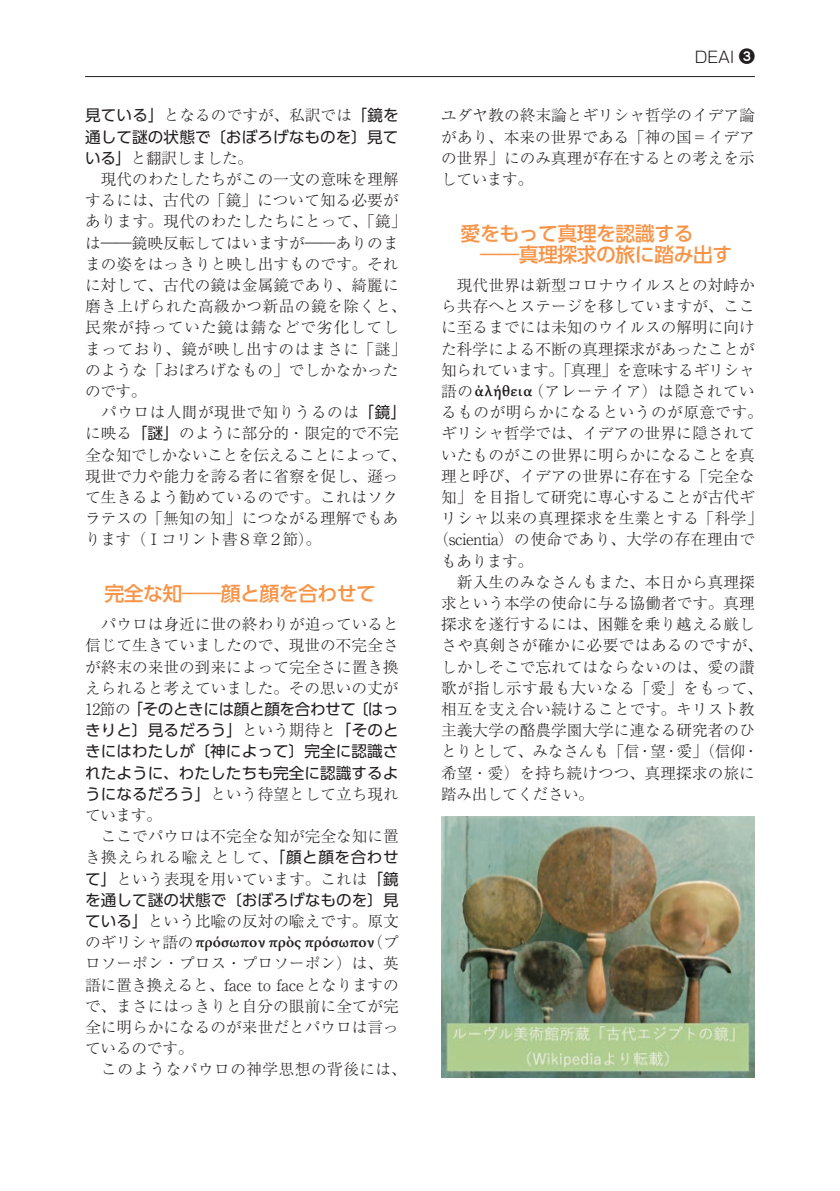
<style>
.page{position:relative;width:840px;height:1191px;background:#fff}
.page>*{position:absolute;margin:0;border:0;box-sizing:border-box;transform-origin:0 0}
.t1{font:500 19.8px/21.2px "UD Shin Go Pro";letter-spacing:-.025em;color:#f79447}
.t2{font:300 15.6px/21.2px "Ryumin Pr 6 N";letter-spacing:.005em;color:#231f20}
.t3{font:15.6px/21.2px "UD Shin Go Pro";letter-spacing:.005em;color:#231f20;text-align:justify}
.t4{font:300 15.6px "Ryumin Pr 6 N";letter-spacing:.035em;color:#231f20}
.t5{font:300 15.6px "Ryumin Pr 6 N";letter-spacing:.04em;color:#231f20}
.t6{font:300 15.6px "Ryumin Pr 6 N";letter-spacing:-.025em;color:#231f20}
.t7{font:700 15.6px "Athelas";letter-spacing:-.005em;color:#231f20}
.t8{font:300 15.6px "Ryumin Pr 6 N";letter-spacing:-.02em;color:#231f20}
.t9{font:300 15.6px "Shin Go Pro";color:#231f20}
.s1{font-family:"UD Shin Go Pro";font-weight:400}
.s2{font-family:"Ryumin Pr 6 N";font-weight:300}
.s3{font-family:"Seurat Pro DB";font-weight:400}
.s4{font-family:"Athelas";font-weight:700}
</style>
<div class="page">
<hr style="left:85px;top:76px;width:669px;height:1px;background:#231f20">
<img style="left:441px;top:816px;width:313px;height:261px">
<p class="t2" style="left:85px;top:104px;width:315px"><span class="s1">見ている」</span>となるのですが、私訳では<span class="s1">「鏡を</span></p>
<p class="t3" style="left:85px;top:126px;width:315px">通して謎の状態で〔おぼろげなものを〕見て</p>
<p class="t2" style="left:85px;top:146px;width:323px"><span class="s1">いる」</span>と翻訳しました。<br>　現代のわたしたちがこの一文の意味を理解するには、古代の「鏡」について知る必要があります。現代のわたしたちにとって、「鏡」は――鏡映反転してはいますが――ありのままの姿をはっきりと映し出すものです。それに対して、古代の鏡は金属鏡であり、綺麗に磨き上げられた高級かつ新品の鏡を除くと、民衆が持っていた鏡は錆などで劣化してしまっており、鏡が映し出すのはまさに「謎」のような「おぼろげなもの」でしかなかったのです。<br>　パウロは人間が現世で知りうるのは<span class="s1">「鏡」</span>に映る<span class="s1">「謎」</span>のように部分的・限定的で不完全な知でしかないことを伝えることによって、現世で力や能力を誇る者に省察を促し、遜って生きるよう勧めているのです。これはソクラテスの「無知の知」につながる理解でもあります（Ⅰコリント書８章２節）。</p>
<p class="t1" style="left:85px;top:582px;width:292px">　完全な知――顔と顔を合わせて</p>
<p class="t2" style="left:85px;top:613px;width:315px;text-align:justify">　パウロは身近に世の終わりが迫っていると信じて生きていましたので、現世の不完全さが終末の来世の到来によって完全さに置き換えられると考えていました。その思いの丈が</p>
<p class="t3" style="left:85px;top:698px;width:315px"><span class="s2">12節の</span>「そのときには顔と顔を合わせて〔はっきりと〕見るだろう」<span class="s2">という期待と</span>「そのときにはわたしが〔神によって〕完全に認識されたように、わたしたちも完全に認識するよ</p>
<p class="t2" style="left:85px;top:782px;width:315px"><span class="s1">うになるだろう」</span>という待望として立ち現れています。<br>　ここでパウロは不完全な知が完全な知に置き換えられる喩えとして、<span class="s1">「顔と顔を合わせて」</span>という表現を用いています。これは<span class="s1">「鏡</span></p>
<p class="t3" style="left:85px;top:888px;width:315px">を通して謎の状態で〔おぼろげなものを〕見</p>
<p class="t2" style="left:85px;top:909px;width:315px"><span class="s1">ている」</span>という比喩の反対の喩えです。原文</p>
<p class="t7" style="left:85px;top:929px;width:315px"><span class="s2">のギリシャ語の</span>πρόσωπον πρὸς πρόσωπον<span class="s2">（プ</span></p>
<p class="t2" style="left:85px;top:952px;width:322px">ロソーポン・プロス・プロソーポン）は、英語に置き換えると、face to faceとなりますので、まさにはっきりと自分の眼前に全てが完全に明らかになるのが来世だとパウロは言っているのです。<br>　このようなパウロの神学思想の背後には、</p>
<p class="t9" style="left:694px;top:44px;width:62px">DEAI <span class="s3">❸</span></p>
<p class="t2" style="left:441px;top:104px;width:315px;text-align:justify">ユダヤ教の終末論とギリシャ哲学のイデア論があり、本来の世界である「神の国＝イデアの世界」にのみ真理が存在するとの考えを示しています。</p>
<p class="t1" style="left:441px;top:222px;width:292px">　愛をもって真理を認識する<br>　　――真理探求の旅に踏み出す</p>
<p class="t2" style="left:441px;top:274px;width:315px">　現代世界は新型コロナウイルスとの対峙か</p>
<p class="t2" style="left:441px;top:295px;width:315px">ら共存へとステージを移していますが、ここ</p>
<p class="t2" style="left:441px;top:316px;width:315px">に至るまでには未知のウイルスの解明に向け</p>
<p class="t2" style="left:441px;top:337px;width:315px">た科学による不断の真理探求があったことが</p>
<p class="t8" style="left:441px;top:358px;width:315px">知られています。「真理」を意味するギリシャ</p>
<p class="t5" style="left:441px;top:379px;width:315px">語の<span class="s4">ἀλήθεια</span>（アレーテイア）は隠されてい</p>
<p class="t4" style="left:441px;top:400px;width:322px">るものが明らかになるというのが原意です。</p>
<p class="t2" style="left:441px;top:422px;width:315px">ギリシャ哲学では、イデアの世界に隠されて</p>
<p class="t2" style="left:441px;top:443px;width:315px">いたものがこの世界に明らかになることを真</p>
<p class="t2" style="left:441px;top:464px;width:315px">理と呼び、イデアの世界に存在する「完全な</p>
<p class="t2" style="left:441px;top:485px;width:315px">知」を目指して研究に専心することが古代ギ</p>
<p class="t4" style="left:441px;top:506px;width:322px">リシャ以来の真理探求を生業とする「科学」</p>
<p class="t4" style="left:433px;top:527px;width:323px">（scientia）の使命であり、大学の存在理由で</p>
<p class="t2" style="left:441px;top:549px;width:93px">もあります。</p>
<p class="t2" style="left:441px;top:570px;width:315px">　新入生のみなさんもまた、本日から真理探</p>
<p class="t2" style="left:441px;top:591px;width:315px">求という本学の使命に与る協働者です。真理</p>
<p class="t2" style="left:441px;top:613px;width:315px">探求を遂行するには、困難を乗り越える厳し</p>
<p class="t4" style="left:441px;top:633px;width:322px">さや真剣さが確かに必要ではあるのですが、</p>
<p class="t2" style="left:441px;top:655px;width:315px">しかしそこで忘れてはならないのは、愛の讃</p>
<p class="t5" style="left:441px;top:675px;width:323px">歌が指し示す最も大いなる「愛」をもって、</p>
<p class="t2" style="left:441px;top:697px;width:315px">相互を支え合い続けることです。キリスト教</p>
<p class="t2" style="left:441px;top:719px;width:315px">主義大学の酪農学園大学に連なる研究者のひ</p>
<p class="t6" style="left:441px;top:739px;width:319px">とりとして、みなさんも「信・望・愛」（信仰・</p>
<p class="t2" style="left:441px;top:761px;width:315px">希望・愛）を持ち続けつつ、真理探求の旅に</p>
<p class="t6" style="left:441px;top:781px;width:154px">踏み出してください。</p>
</div>
